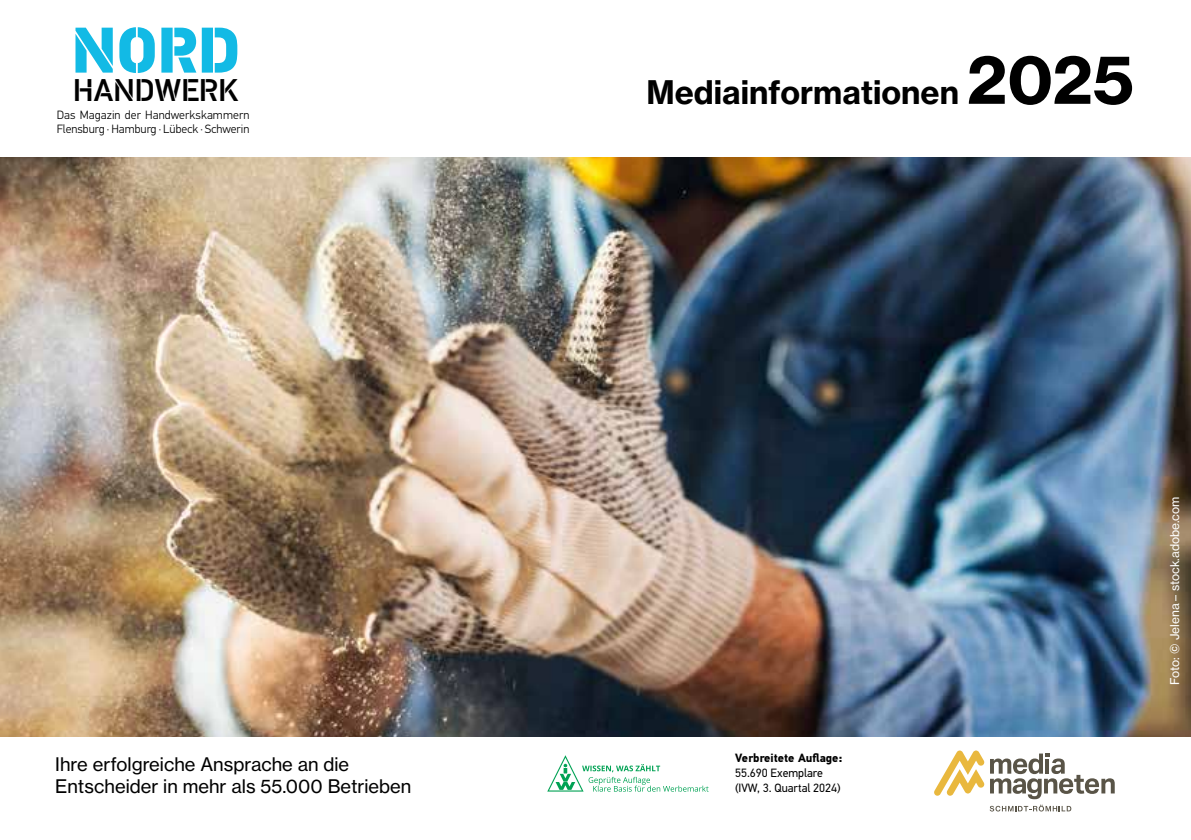
<style>
.page{position:relative;width:1191px;height:840px;background:#fff}
.page>*{position:absolute;margin:0;border:0;box-sizing:border-box;transform-origin:0 0}
.t1{font:900 64.6px "PF Din Stencil";color:#12bae5}
.t2{font:32px "N Haas Grotesk TX Pro 75 Bd";color:#000}
.t3{font:500 31.4px "PF Din Stencil";letter-spacing:.005em;color:#000}
.t4{font:18.4px/22.2px "N Haas Grotesk TX Pro 55 Rg";color:#000}
.t5{font:300 12px/14px "PF Din Text Pro";color:#000}
.t6{font:12px/15px "PF Din Text Pro";color:#000}
.t7{font:12px "N Haas Grotesk TX Pro 55 Rg";color:#fff}
.t8{font:700 12px "PF Din Text Pro";color:#000}
.s1{font-size:66px}
</style>
<div class="page">
<img style="left:0;top:157px;width:1191px;height:580px">
<svg style="left:990px;top:753px;width:124px;height:45px"></svg>
<svg style="left:934px;top:750px;width:50px;height:45px"></svg>
<svg style="left:989px;top:804px;width:82px;height:7px"></svg>
<svg style="left:547px;top:755px;width:161px;height:36px"></svg>
<h1 class="t1" style="left:72px;top:10px;width:170px">NORD</h1>
<h3 class="t3" style="left:73px;top:71px;width:167px">HANDWERK</h3>
<p class="t5" style="left:57px;top:108px;width:194px">Das Magazin der Handwerkskammern<br>Flensburg · Hamburg · Lübeck · Schwerin</p>
<h2 class="t2" style="left:646px;top:72px;width:489px">Mediainformationen <span class="s1">2025</span></h2>
<p class="t4" style="left:55px;top:753px;width:357px">Ihre erfolgreiche Ansprache an die<br>Entscheider in mehr als 55.000 Betrieben</p>
<p class="t8" style="left:735px;top:750px;width:109px">Verbreitete Auflage:</p>
<p class="t6" style="left:735px;top:765px;width:107px">55.690 Exemplare (IVW, 3. Quartal 2024)</p>
<p class="t7" style="left:1167px;top:684px;width:190px;rotate:-90deg">Foto: © Jelena – stock.adobe.com</p>
</div>
